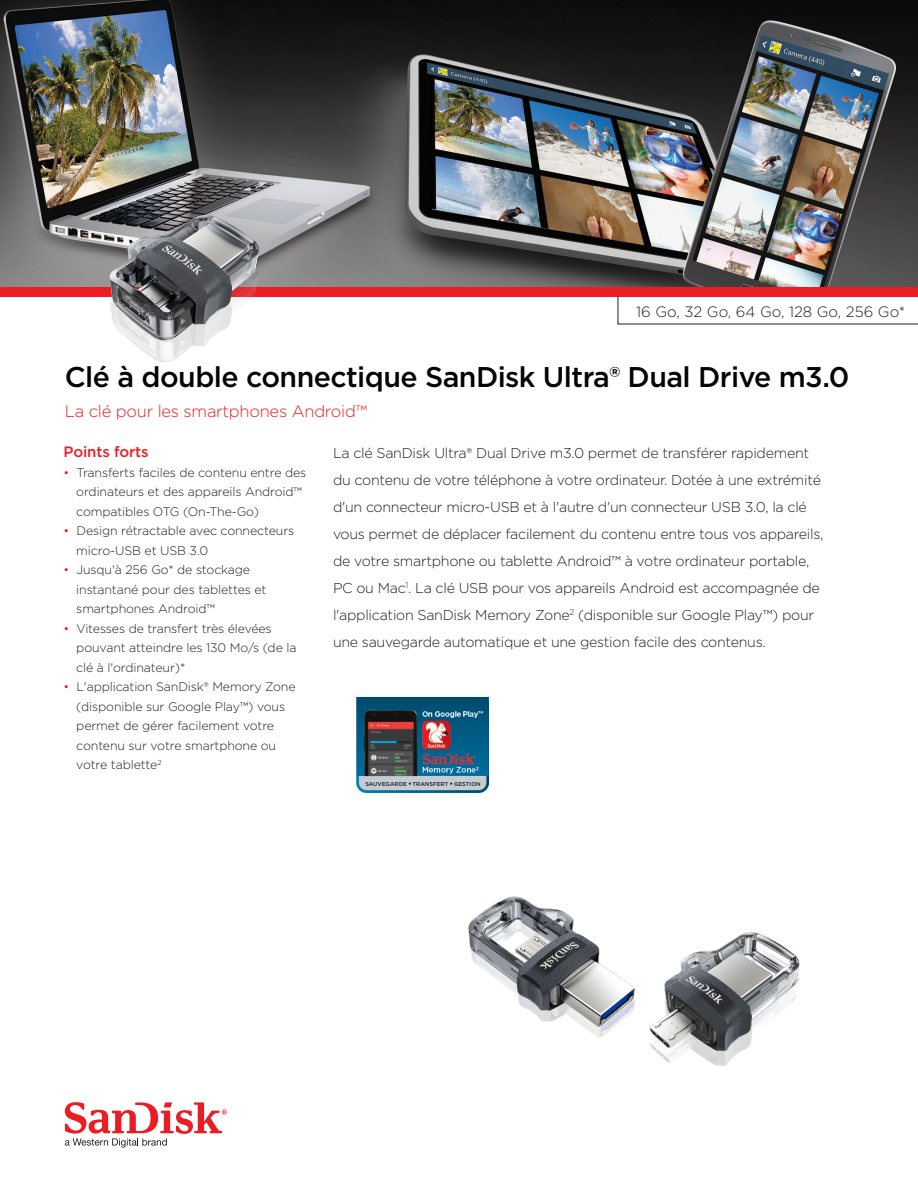
<style>
.page{position:relative;width:918px;height:1188px;background:#fff}
.page>*{position:absolute;margin:0;border:0;box-sizing:border-box;transform-origin:0 0}
.t1{font:500 28.5px "Gotham";letter-spacing:-.02em;color:#040503}
.t2{font:300 16.5px "Gotham";letter-spacing:-.015em;color:#ee1d23}
.t3{font:300 15px "Gotham";color:#231f20}
.t4{font:500 15px "Gotham";letter-spacing:-.01em;color:#ee1d23}
.t5{font:300 14.25px/27px "Gotham";letter-spacing:-.02em;color:#231f20}
.t6{font:300 12.3px/19.5px "Gotham";letter-spacing:-.01em;color:#231f20}
.t7{font:300 12.3px "Gotham";color:#ee1d23}
.t8{font:300 8.25px "Gotham";color:#231f20}
.t9{font:300 7.2px "Gotham";color:#231f20}
.t10{font:500 5.7px "Gotham";color:#231f20}
</style>
<div class="page">
<img style="left:0;top:0;width:918px;height:287px">
<div style="left:0;top:287px;width:918px;height:9px;background:#ee1d23"></div>
<svg style="left:65px;top:1102px;width:162px;height:46px"></svg>
<svg style="left:618px;top:296px;width:300px;height:28px"></svg>
<img style="left:356px;top:696px;width:134px;height:97px">
<img style="left:130px;top:340px;width:79px;height:22px">
<img style="left:101px;top:209px;width:166px;height:131px">
<img style="left:652px;top:932px;width:148px;height:134px">
<img style="left:597px;top:1036px;width:86px;height:11px">
<img style="left:468px;top:896px;width:216px;height:140px">
<div style="left:362px;top:780px;width:122px;height:7px;background:#c5cdd4"></div>
<p class="t3" style="left:636px;top:302px;width:271px">16 Go, 32 Go, 64 Go, 128 Go, 256 Go*</p>
<h1 class="t1" style="left:65px;top:358px;width:786px">Clé à double connectique SanDisk Ultra® Dual Drive m3.0</h1>
<p class="t2" style="left:65px;top:401px;width:304px">La clé pour les smartphones AndroidTM</p>
<p class="t4" style="left:64px;top:442px;width:87px">Points forts</p>
<p class="t6" style="left:76px;top:463px;width:231px">Transferts faciles de contenu entre des</p>
<p class="t5" style="left:333px;top:439px;width:492px">La clé SanDisk Ultra® Dual Drive m3.0 permet de transférer rapidement du contenu de votre téléphone à votre ordinateur. Dotée à une extrémité d'un connecteur micro-USB et 'là autre d'un connecteur USB 3.0, la clé vous permet de déplacer facilement du contenu entre tous vos appareils, de votre smartphone ou tablette Android™ à votre ordinateur portable,</p>
<p class="t8" style="left:406px;top:580px;width:4px">1</p>
<p class="t7" style="left:64px;top:465px;width:7px">•</p>
<p class="t6" style="left:76px;top:482px;width:227px">ordinateurs et des appareils AndroidTM compatibles OTG (On-The-Go(<br>Design rétractable avec connecteurs</p>
<p class="t7" style="left:64px;top:523px;width:7px">•</p>
<p class="t6" style="left:76px;top:541px;width:175px">micro-USB et USB 3.0<br>Jusqu à' 256 Go* de stockage</p>
<p class="t7" style="left:64px;top:562px;width:7px">•</p>
<p class="t5" style="left:333px;top:574px;width:488px">PC ou Mac . La clé USB pour vos appareils Android est accompagnée de</p>
<p class="t8" style="left:570px;top:607px;width:6px">2</p>
<p class="t6" style="left:76px;top:580px;width:197px">instantané pour des tablettes et smartphones AndroidTM<br>Vitesses de transfert très élevées</p>
<p class="t5" style="left:333px;top:601px;width:483px;text-indent:245px">(disponible sur Google Play™) pour une sauvegarde automatique et une gestion facile des contenus.</p>
<p class="t5" style="left:333px;top:601px;width:238px">'l application SanDisk Memory Zone</p>
<p class="t7" style="left:64px;top:621px;width:7px">•</p>
<p class="t6" style="left:76px;top:638px;width:222px">pouvant atteindre les 130 Mo s/ (de la clé 'là ordinateur *(<br>L'application SanDisk® Memory Zone</p>
<p class="t7" style="left:64px;top:679px;width:7px">•</p>
<p class="t6" style="left:76px;top:697px;width:210px">(disponible sur Google Play™) vous permet de gérer facilement votre contenu sur votre smartphone ou</p>
<p class="t9" style="left:157px;top:758px;width:6px">2</p>
<p class="t6" style="left:76px;top:755px;width:83px">votre tablette</p>
<p class="t10" style="left:365px;top:780px;width:43px">SAUVEGARDE</p>
<p class="t10" style="left:454px;top:780px;width:28px">GESTION</p>
<p class="t10" style="left:413px;top:780px;width:37px">TRANSFERT</p>
</div>
